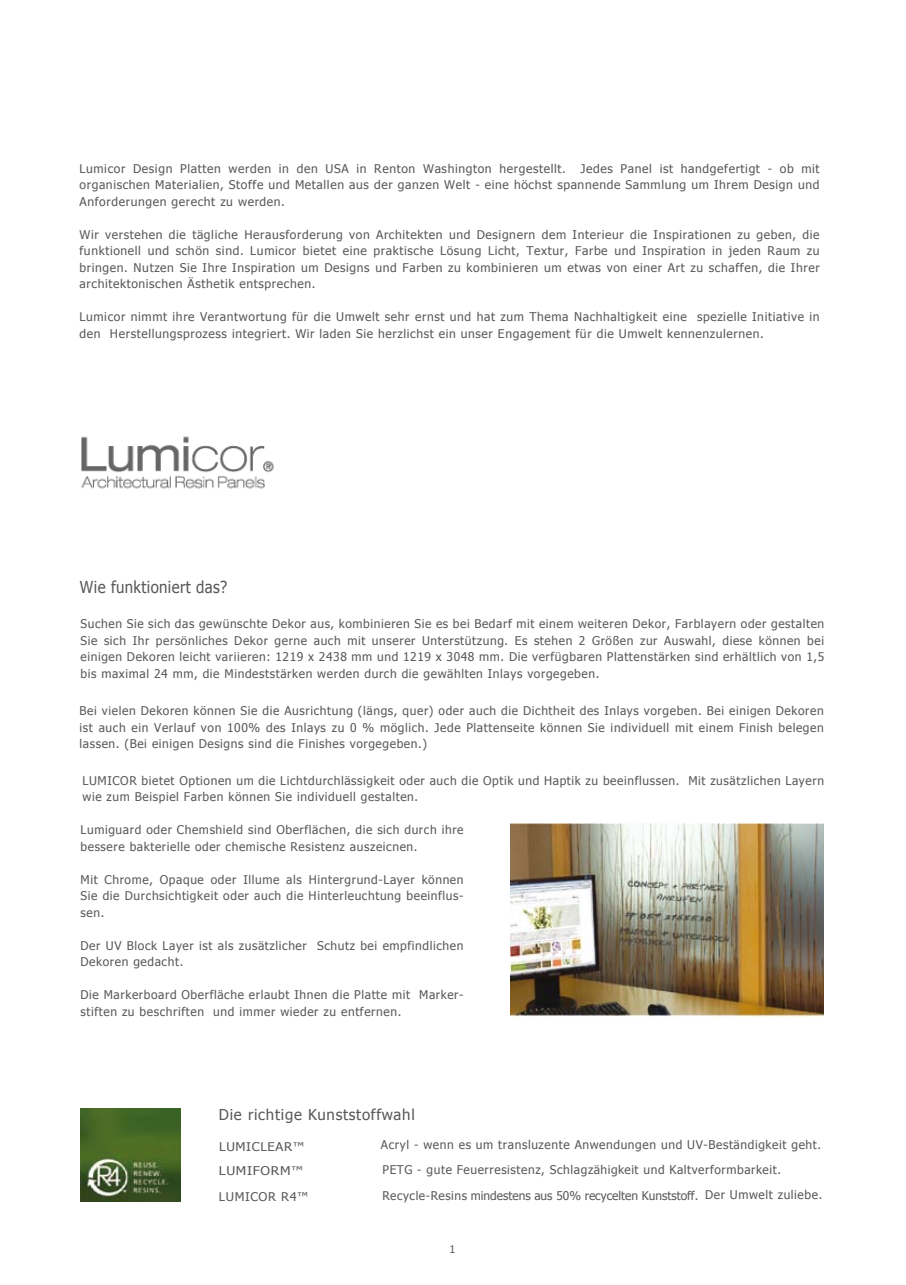
<style>
.page{position:relative;width:906px;height:1285px;background:#fff}
.page>*{position:absolute;margin:0;border:0;box-sizing:border-box;transform-origin:0 0}
.t1{font:16.5px "Tahoma";letter-spacing:.025em;color:#58585a;scale:.91 1}
.t2{font:15px "Tahoma";letter-spacing:.05em;color:#58585a}
.t3{font:12px/16.5px "Tahoma";letter-spacing:.05em;color:#58585a;text-align:justify}
.t4{font:12px "Tahoma";color:#58585a}
.t5{font:12px "Tahoma";letter-spacing:.05em;color:#58585a;scale:1.09 1}
.t6{font:12px "Tahoma";letter-spacing:.05em;color:#58585a;scale:1.05 1}
.t7{font:12px "Tahoma";letter-spacing:.05em;color:#58585a;scale:1.13 1}
.t8{font:10.5px "Verdana";color:#58585a}
</style>
<div class="page">
<img style="left:510px;top:823px;width:314px;height:193px">
<img style="left:81px;top:1108px;width:99px;height:93px">
<img style="left:81px;top:436px;width:193px;height:53px">
<p class="t3" style="left:80px;top:159px;width:741px">Lumicor Design Platten werden in den USA in Renton Washington hergestellt. Jedes Panel ist handgefertigt - ob mit organischen Materialien, Stoffe und Metallen aus der ganzen Welt - eine höchst spannende Sammlung um Ihrem Design und Anforderungen gerecht zu werden.</p>
<p class="t3" style="left:80px;top:225px;width:741px">Wir verstehen die tägliche Herausforderung von Architekten und Designern dem Interieur die Inspirationen zu geben, die funktionell und schön sind. Lumicor bietet eine praktische Lösung Licht, Textur, Farbe und Inspiration in jeden Raum zu bringen. Nutzen Sie Ihre Inspiration um Designs und Farben zu kombinieren um etwas von einer Art zu schaffen, die Ihrer architektonischen Ästhetik entsprechen.</p>
<p class="t3" style="left:80px;top:308px;width:741px">Lumicor nimmt ihre Verantwortung für die Umwelt sehr ernst und hat zum Thema Nachhaltigkeit eine spezielle Initiative in den Herstellungsprozess integriert. Wir laden Sie herzlichst ein unser Engagement für die Umwelt kennenzulernen.</p>
<p class="t1" style="left:80px;top:575px;width:163px">Wie funktioniert das?</p>
<p class="t3" style="left:80px;top:615px;width:745px">Suchen Sie sich das gewünschte Dekor aus, kombinieren Sie es bei Bedarf mit einem weiteren Dekor, Farblayern oder gestalten Sie sich Ihr persönliches Dekor gerne auch mit unserer Unterstützung. Es stehen 2 Größen zur Auswahl, diese können bei einigen Dekoren leicht variieren: 1219 x 2438 mm und 1219 x 3048 mm. Die verfügbaren Plattenstärken sind erhältlich von 1,5 bis maximal 24 mm, die Mindeststärken werden durch die gewählten Inlays vorgegeben.</p>
<p class="t3" style="left:80px;top:702px;width:745px">Bei vielen Dekoren können Sie die Ausrichtung (längs, quer) oder auch die Dichtheit des Inlays vorgeben. Bei einigen Dekoren ist auch ein Verlauf von 100% des Inlays zu 0 % möglich. Jede Plattenseite können Sie individuell mit einem Finish belegen lassen. (Bei einigen Designs sind die Finishes vorgegeben.)</p>
<p class="t3" style="left:83px;top:771px;width:743px">LUMICOR bietet Optionen um die Lichtdurchlässigkeit oder auch die Optik und Haptik zu beeinflussen. Mit zusätzlichen Layern wie zum Beispiel Farben können Sie individuell gestalten.</p>
<p class="t3" style="left:80px;top:820px;width:384px">Lumiguard oder Chemshield sind Oberflächen, die sich durch ihre bessere bakterielle oder chemische Resistenz auszeicnen.</p>
<p class="t3" style="left:80px;top:870px;width:384px">Mit Chrome, Opaque oder Illume als Hintergrund-Layer können Sie die Durchsichtigkeit oder auch die Hinterleuchtung beeinflus&shy;sen.</p>
<p class="t3" style="left:80px;top:936px;width:384px">Der UV Block Layer ist als zusätzlicher Schutz bei empfindlichen<br>Dekoren gedacht.</p>
<p class="t3" style="left:80px;top:985px;width:384px">Die Markerboard Oberfläche erlaubt Ihnen die Platte mit Marker&shy;stiften zu beschriften und immer wieder zu entfernen.</p>
<p class="t2" style="left:219px;top:1103px;width:197px">Die richtige Kunststoffwahl</p>
<p class="t5" style="left:219px;top:1137px;width:80px">LUMICLEAR™</p>
<p class="t3" style="left:381px;top:1135px;width:442px">Acryl - wenn es um transluzente Anwendungen und UV-Beständigkeit geht.</p>
<p class="t7" style="left:219px;top:1162px;width:76px">LUMIFORM™</p>
<p class="t3" style="left:382px;top:1160px;width:400px">PETG - gute Feuerresistenz, Schlagzähigkeit und Kaltverformbarkeit.</p>
<p class="t6" style="left:219px;top:1188px;width:87px">LUMICOR R4™</p>
<p class="t4" style="left:382px;top:1186px;width:441px">Recycle-Resins mindestens aus 50% recycelten Kunststoff. Der Umwelt zuliebe.</p>
<p class="t8" style="left:449px;top:1241px;width:8px">1</p>
</div>
